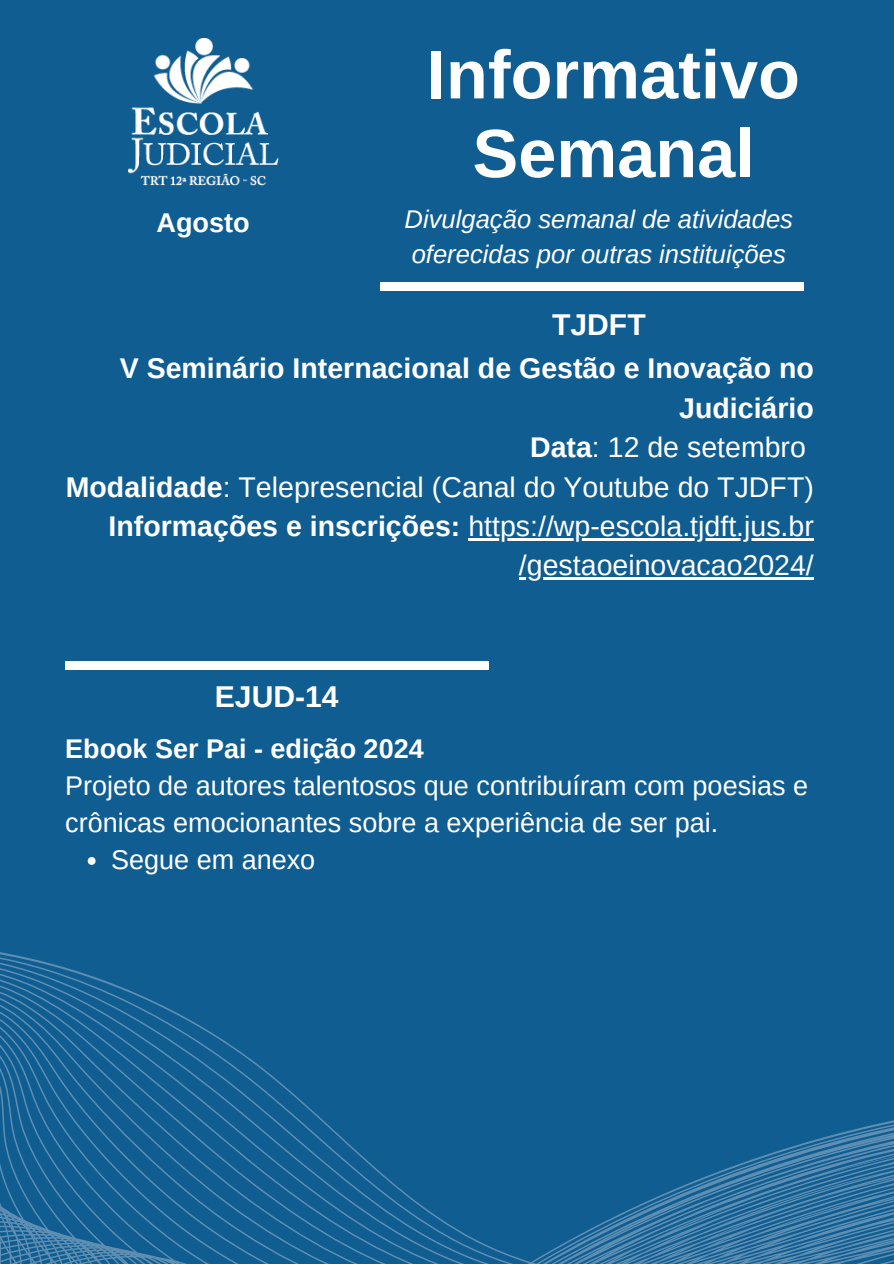
<style>
.page{position:relative;width:894px;height:1264px;background:#fff}
.page>*{position:absolute;margin:0;border:0;box-sizing:border-box;transform-origin:0 0}
.t1{font:700 68.4px/78.8px "Arimo";color:#fff;text-align:center}
.t2{font:700 30.15px "Arimo";color:#fff}
.t3{font:700 28.5px/39.3px "Arimo";color:#fff;text-align:right}
.t4{font:28.5px "Arimo";color:#fff}
.t5{font:700 27.15px "Arimo";color:#fff}
.t6{font:27px/37.2px "Arimo";color:#fff}
.t7{font:700 27px "Arimo";color:#fff}
.t8{font:italic 25.65px/34.8px "Arimo";color:#fff}
.s1{font-weight:400}
</style>
<div class="page">
<div style="left:0;top:0;width:893px;height:1263px;background:#105d91"></div>
<div style="left:380px;top:282px;width:423px;height:9px;background:#fff"></div>
<img style="left:128px;top:39px;width:150px;height:147px">
<hr style="left:468px;top:538px;width:345px;height:2px;background:#fff">
<hr style="left:519px;top:577px;width:294px;height:3px;background:#fff">
<svg style="left:0;top:661px;width:893px;height:602px"></svg>
<div style="left:65px;top:661px;width:423px;height:9px;background:#fff"></div>
<svg style="left:88px;top:857px;width:8px;height:7px"></svg>
<h4 class="t5" style="left:156px;top:208px;width:95px">Agosto</h4>
<p class="t1" style="left:427px;top:35px;width:374px">Informativo<br>Semanal</p>
<h2 class="t8" style="left:404px;top:201px;width:390px">Divulgação semanal de atividades oferecidas por outras instituições</h2>
<p class="t2" style="left:552px;top:307px;width:95px">TJDFT</p>
<h3 class="t3" style="left:66px;top:349px;width:749px">V Seminário Internacional de Gestão e Inovação no Judiciário<br>Data<span class="s1">: 12 de setembro<br></span>Modalidade<span class="s1">: Telepresencial (Canal do Youtube do TJDFT)<br></span>Informações e inscrições: <span class="s1">https://wp-escola.tjdft.jus.br</span></h3>
<p class="t4" style="left:519px;top:549px;width:296px">/gestaoeinovacao2024/</p>
<p class="t2" style="left:215px;top:680px;width:125px">EJUD-14</p>
<p class="t7" style="left:65px;top:733px;width:360px">Ebook Ser Pai - edição 2024</p>
<h2 class="t6" style="left:65px;top:767px;width:744px">Projeto de autores talentosos que contribuíram com poesias e crônicas emocionantes sobre a experiência de ser pai.</h2>
<p class="t6" style="left:111px;top:841px;width:206px">Segue em anexo</p>
</div>
